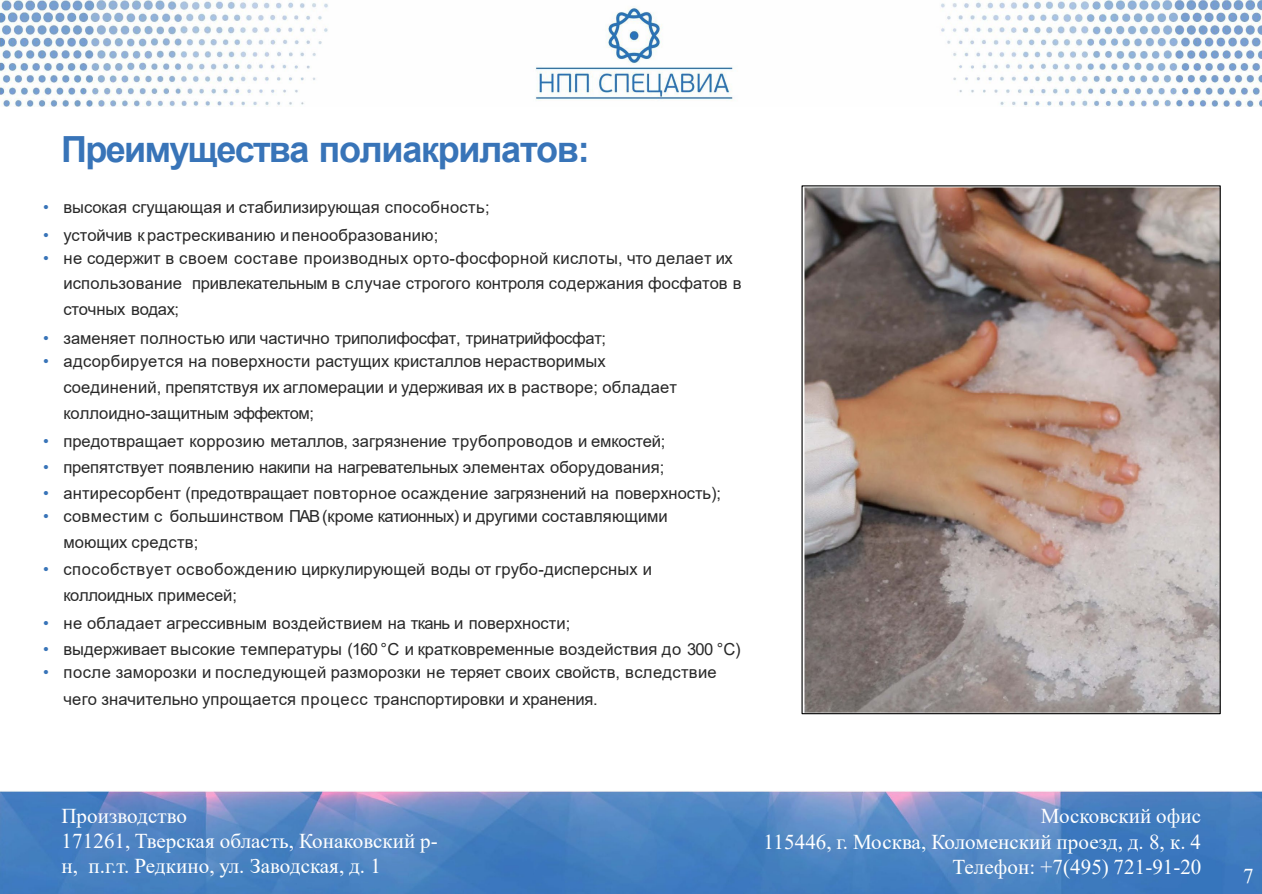
<style>
.page{position:relative;width:1262px;height:894px;background:#fff}
.page>*{position:absolute;margin:0;border:0;box-sizing:border-box;transform-origin:0 0}
.t1{font:700 36px "Arial";letter-spacing:-.04em;color:#3874b8}
.t2{font:21px/25.2px "Times New Roman";color:#fff}
.t3{font:16.5px/26px "Arial";color:#282828}
.s1{color:#3874b8}
</style>
<div class="page">
<img style="left:804px;top:187px;width:414px;height:525px">
<img style="left:0;top:1px;width:1261px;height:105px">
<img style="left:0;top:791px;width:1261px;height:102px">
<h2 class="t1" style="left:61px;top:123px;width:530px">Преимущества полиакрилатов:</h2>
<p class="t3" style="left:43px;top:194px;width:448px"><span class="s1">•</span> высокая сгущающая и стабилизирующая способность;</p>
<p class="t3" style="left:43px;top:222px;width:396px"><span class="s1">•</span> устойчив к растрескиванию и пенообразованию;</p>
<p class="t3" style="left:63px;top:245px;width:679px;text-indent:-20px"><span class="s1">•</span> не содержит в своем составе производных орто-фосфорной кислоты, что делает их использование привлекательным в случае строгого контроля содержания фосфатов в сточных водах;</p>
<p class="t3" style="left:43px;top:325px;width:564px"><span class="s1">•</span> заменяет полностью или частично триполифосфат, тринатрийфосфат;</p>
<p class="t3" style="left:63px;top:348px;width:615px;text-indent:-20px"><span class="s1">•</span> адсорбируется на поверхности растущих кристаллов нерастворимых соединений, препятствуя их агломерации и удерживая их в растворе; обладает коллоидно-защитным эффектом;</p>
<p class="t3" style="left:43px;top:428px;width:624px"><span class="s1">•</span> предотвращает коррозию металлов, загрязнение трубопроводов и емкостей;</p>
<p class="t3" style="left:43px;top:454px;width:622px"><span class="s1">•</span> препятствует появлению накипи на нагревательных элементах оборудования;</p>
<p class="t3" style="left:43px;top:480px;width:679px"><span class="s1">•</span> антиресорбент (предотвращает повторное осаждение загрязнений на поверхность);</p>
<p class="t3" style="left:63px;top:503px;width:606px;text-indent:-20px"><span class="s1">•</span> совместим с большинством ПАВ (кроме катионных) и другими составляющими моющих средств;</p>
<p class="t3" style="left:63px;top:555px;width:590px;text-indent:-20px"><span class="s1">•</span> способствует освобождению циркулирующей воды от грубо-дисперсных и коллоидных примесей;</p>
<p class="t3" style="left:43px;top:610px;width:528px"><span class="s1">•</span> не обладает агрессивным воздействием на ткань и поверхности;</p>
<p class="t3" style="left:43px;top:636px;width:699px"><span class="s1">•</span> выдерживает высокие температуры (160 °С и кратковременные воздействия до 300 °С)</p>
<p class="t3" style="left:63px;top:659px;width:655px;line-height:26.4px;text-indent:-20px"><span class="s1">•</span> после заморозки и последующей разморозки не теряет своих свойств, вследствие чего значительно упрощается процесс транспортировки и хранения.</p>
<p class="t2" style="left:61px;top:802px;width:127px">Производство</p>
<p class="t2" style="left:61px;top:827px;width:378px">171261, Тверская область, Конаковский р&shy;н, п.г.т. Редкино, ул. Заводская, д. 1</p>
<p class="t2" style="left:763px;top:802px;width:439px;text-align:right">Московский офис<br>115446, г. Москва, Коломенский проезд, д. 8, к. 4</p>
<p class="t2" style="left:952px;top:853px;width:250px">Телефон: +7(495) 721-91-20</p>
<p class="t2" style="left:1243px;top:862px;width:12px">7</p>
</div>
